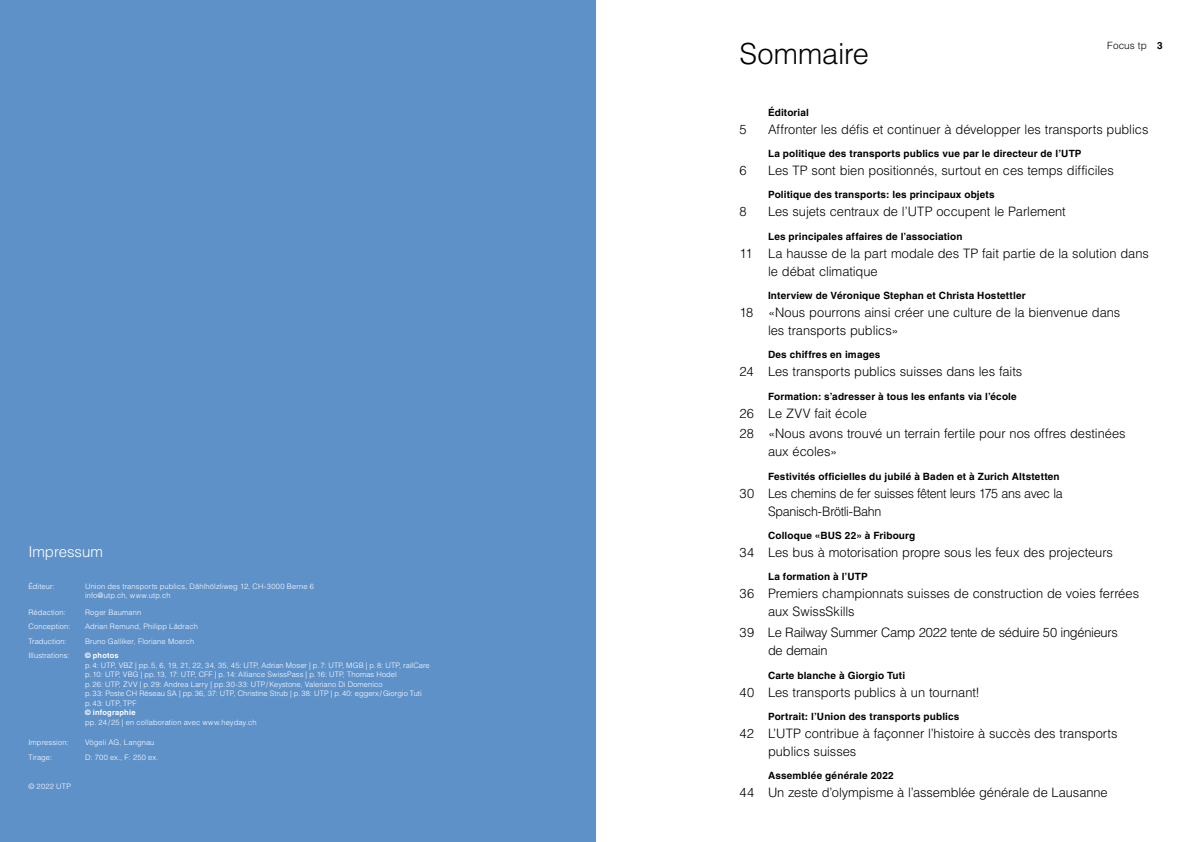
<style>
.page{position:relative;width:1191px;height:842px;background:#fff}
.page>*{position:absolute;margin:0;border:0;box-sizing:border-box;transform-origin:0 0}
.t1{font:300 29px "Helvetica LT Std";letter-spacing:-.005em;color:#000}
.t2{font:300 15px "Helvetica LT Std";color:#fff}
.t3{font:300 13px/18px "Helvetica LT Std";letter-spacing:-.005em;color:#000}
.t4{font:300 13px/18px "Helvetica LT Std";letter-spacing:-.025em;color:#000}
.t5{font:700 10px "Helvetica LT Std";letter-spacing:.015em;color:#000}
.t6{font:300 10px "Helvetica LT Std";letter-spacing:.01em;color:#000}
.t7{font:300 7.5px/9.5px "Helvetica LT Std";letter-spacing:.015em;color:#fff}
.t8{font:700 7.5px "Helvetica LT Std";letter-spacing:.025em;color:#fff}
.s1{font-weight:700}
</style>
<div class="page">
<div style="left:0;top:0;width:595px;height:842px;background:#5f91c9"></div>
<p class="t2" style="left:28px;top:542px;width:76px">Impressum</p>
<p class="t7" style="left:28px;top:581px;width:28px">Éditeur:</p>
<p class="t7" style="left:85px;top:581px;width:230px">Union des transports publics, Dählhölzliweg 12, CH-3000 Berne 6 info@utp.ch, www.utp.ch</p>
<p class="t7" style="left:28px;top:607px;width:39px">Rédaction:</p>
<p class="t7" style="left:85px;top:607px;width:58px">Roger Baumann</p>
<p class="t7" style="left:28px;top:622px;width:44px">Conception:</p>
<p class="t7" style="left:85px;top:622px;width:114px">Adrian Remund, Philipp Lädrach</p>
<p class="t7" style="left:28px;top:636px;width:40px">Traduction:</p>
<p class="t7" style="left:85px;top:636px;width:111px">Bruno Galliker, Floriane Moerch</p>
<p class="t7" style="left:28px;top:651px;width:43px">Illustrations:</p>
<p class="t8" style="left:85px;top:651px;width:35px">© photos</p>
<p class="t7" style="left:85px;top:660px;width:346px">p.4: UTP, VBZ | pp.5, 6, 19, 21, 22, 34, 35, 45: UTP, Adrian Moser | p.7: UTP, MGB | p.8: UTP, railCare p.10: UTP, VBG | pp.13, 17: UTP, CFF | p.14: Alliance SwissPass | p.16: UTP, Thomas Hodel<br>p.26: UTP, ZVV | p.29: Andrea Larry | pp.30-33: UTP/Keystone, Valeriano Di Domenico<br>p.33: Poste CH Réseau SA | pp.36, 37: UTP, Christine Strub | p.38: UTP | p.40: eggerx/Giorgio Tuti p.43: UTP, TPF</p>
<p class="t8" style="left:85px;top:708px;width:52px">© infographie</p>
<p class="t7" style="left:85px;top:717px;width:173px">pp. 24 / 25 | en collaboration avec www.heyday.ch</p>
<p class="t7" style="left:28px;top:738px;width:42px">Impression:</p>
<p class="t7" style="left:85px;top:738px;width:71px">Vögeli AG, Langnau</p>
<p class="t7" style="left:28px;top:752px;width:25px">Tirage:</p>
<p class="t7" style="left:85px;top:752px;width:75px">D: 700 ex., F: 250 ex.</p>
<p class="t7" style="left:28px;top:781px;width:44px">© 2022 UTP</p>
<h1 class="t1" style="left:739px;top:35px;width:131px">Sommaire</h1>
<p class="t5" style="left:768px;top:106px;width:42px">Éditorial</p>
<p class="t6" style="left:1107px;top:40px;width:57px">Focus tp <span class="s1">3</span></p>
<p class="t3" style="left:739px;top:120px;width:9px">5</p>
<p class="t3" style="left:768px;top:120px;width:382px">Affronter les défis et continuer à développer les transports publics</p>
<p class="t5" style="left:768px;top:147px;width:315px">La politique des transports publics vue par le directeur de l’UTP</p>
<p class="t3" style="left:739px;top:161px;width:9px">6</p>
<p class="t3" style="left:768px;top:161px;width:347px">Les TP sont bien positionnés, surtout en ces temps difficiles</p>
<p class="t5" style="left:768px;top:189px;width:228px">Politique des transports: les principaux objets</p>
<p class="t3" style="left:739px;top:202px;width:9px">8</p>
<p class="t3" style="left:768px;top:202px;width:299px">Les sujets centraux de l’UTP occupent le Parlement</p>
<p class="t5" style="left:768px;top:230px;width:196px">Les principales affaires de l’association</p>
<p class="t3" style="left:768px;top:244px;width:382px;text-indent:-28px">11 La hausse de la part modale des TP fait partie de la solution dans le débat climatique</p>
<p class="t5" style="left:768px;top:289px;width:259px">Interview de Véronique Stephan et Christa Hostettler</p>
<p class="t3" style="left:768px;top:303px;width:354px;text-indent:-28px">18 «Nous pourrons ainsi créer une culture de la bienvenue dans les transports publics»</p>
<p class="t5" style="left:768px;top:349px;width:114px">Des chiffres en images</p>
<p class="t3" style="left:739px;top:362px;width:284px">24 Les transports publics suisses dans les faits</p>
<p class="t5" style="left:768px;top:390px;width:250px">Formation: s’adresser à tous les enfants via l’école</p>
<p class="t3" style="left:739px;top:402px;width:387px;line-height:20.8px">26 Le ZVV fait école<br>28 «Nous avons trouvé un terrain fertile pour nos offres destinées</p>
<p class="t3" style="left:768px;top:443px;width:71px">aux écoles»</p>
<p class="t5" style="left:768px;top:470px;width:293px">Festivités officielles du jubilé à Baden et à Zurich Altstetten</p>
<p class="t4" style="left:768px;top:484px;width:296px;text-indent:-28px">30 Les chemins de fer suisses fêtent leurs 175 ans avec la<br>Spanisch-Brötli-Bahn</p>
<p class="t5" style="left:768px;top:529px;width:149px">Colloque «BUS 22» à Fribourg</p>
<p class="t3" style="left:739px;top:543px;width:375px">34 Les bus à motorisation propre sous les feux des projecteurs</p>
<p class="t5" style="left:768px;top:571px;width:101px">La formation à l’UTP</p>
<p class="t3" style="left:768px;top:585px;width:372px;text-indent:-28px">36 Premiers championnats suisses de construction de voies ferrées aux SwissSkills</p>
<p class="t3" style="left:768px;top:623px;width:351px;text-indent:-28px">39 Le Railway Summer Camp 2022 tente de séduire 50 ingénieurs de demain</p>
<p class="t5" style="left:768px;top:669px;width:139px">Carte blanche à Giorgio Tuti</p>
<p class="t3" style="left:739px;top:683px;width:242px">40 Les transports publics à un tournant!</p>
<p class="t5" style="left:768px;top:710px;width:193px">Portrait: l’Union des transports publics</p>
<p class="t3" style="left:768px;top:724px;width:351px;text-indent:-28px">42 L’UTP contribue à façonner l’histoire à succès des transports publics suisses</p>
<p class="t5" style="left:768px;top:770px;width:127px">Assemblée générale 2022</p>
<p class="t3" style="left:739px;top:784px;width:369px">44 Un zeste d’olympisme à l’assemblée générale de Lausanne</p>
</div>
